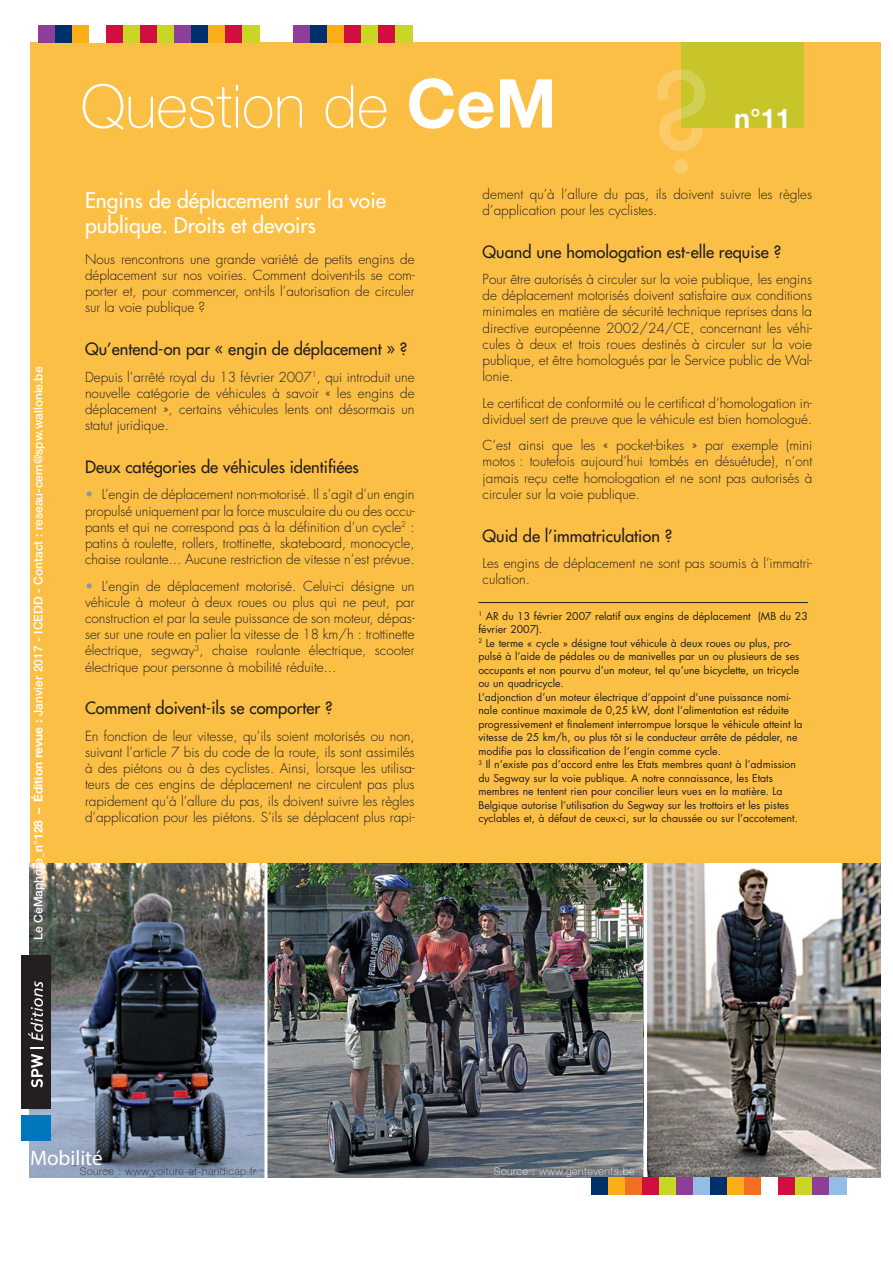
<style>
.page{position:relative;width:893px;height:1263px;background:#fff}
.page>*{position:absolute;margin:0;border:0;box-sizing:border-box;transform-origin:0 0}
.t1{font:100 60px "Helvetica Neue";color:#fff}
.t2{font:700 27px "Helvetica Neue";color:#fff}
.encart1{font:21px/25.2px "Futura";color:#fff}
.t3{font:21px "Myriad Pro";color:#fff}
.titSec1{font:16.5px "Futura";color:#231f20}
.paraJus1{font:300 13.5px/16.2px "Futura";color:#231f20;text-align:justify}
.paraPub1{font:500 12px "Helvetica Neue";color:#fff}
.pageNot1{font:10.5px/13.5px "Futura";color:#231f20}
.figRef1{font:100 10.5px "Helvetica Neue";letter-spacing:.05em;color:#231f20}
.figRef1-2{font:100 10.5px "Helvetica Neue";letter-spacing:.05em;color:#fff}
.s1{font-weight:700}
.s2{font-weight:700;font-size:67.5px}
.s3{font-family:"Futura";font-weight:400;font-size:133.65px}
.s4{color:#939598}
</style>
<div class="page">
<div style="left:30px;top:43px;width:850px;height:1135px;background:#fbbf46"></div>
<img style="left:267px;top:863px;width:377px;height:315px">
<img style="left:30px;top:863px;width:234px;height:315px">
<hr style="left:264px;top:863px;width:3px;height:315px;background:#fff">
<img style="left:647px;top:863px;width:233px;height:315px">
<hr style="left:644px;top:863px;width:3px;height:315px;background:#fff">
<div style="left:38px;top:26px;width:17px;height:17px;background:#8f3e97"></div>
<div style="left:55px;top:26px;width:17px;height:17px;background:#00306a"></div>
<div style="left:72px;top:26px;width:17px;height:17px;background:#faaf18"></div>
<div style="left:106px;top:26px;width:17px;height:17px;background:#d10e40"></div>
<div style="left:123px;top:26px;width:17px;height:17px;background:#c9d626"></div>
<div style="left:140px;top:26px;width:17px;height:17px;background:#d10e40"></div>
<div style="left:157px;top:26px;width:17px;height:17px;background:#c9d626"></div>
<div style="left:174px;top:26px;width:17px;height:17px;background:#8f3e97"></div>
<div style="left:191px;top:26px;width:17px;height:17px;background:#00306a"></div>
<div style="left:208px;top:26px;width:17px;height:17px;background:#faaf18"></div>
<div style="left:225px;top:26px;width:17px;height:17px;background:#d10e40"></div>
<div style="left:242px;top:26px;width:17px;height:17px;background:#c9d626"></div>
<div style="left:293px;top:26px;width:17px;height:17px;background:#8f3e97"></div>
<div style="left:310px;top:26px;width:17px;height:17px;background:#00306a"></div>
<div style="left:327px;top:26px;width:17px;height:17px;background:#faaf18"></div>
<div style="left:344px;top:26px;width:17px;height:17px;background:#d10e40"></div>
<div style="left:361px;top:26px;width:17px;height:17px;background:#c9d626"></div>
<div style="left:378px;top:26px;width:17px;height:17px;background:#d10e40"></div>
<div style="left:395px;top:26px;width:17px;height:17px;background:#c9d626"></div>
<div style="left:21px;top:1115px;width:30px;height:25px;background:#0076be"></div>
<div style="left:21px;top:956px;width:30px;height:153px;background:#231f20"></div>
<svg style="left:31px;top:1054px;width:12px;height:33px"></svg>
<svg style="left:30px;top:1047px;width:14px;height:1px"></svg>
<svg style="left:28px;top:981px;width:15px;height:60px"></svg>
<div style="left:591px;top:1178px;width:17px;height:17px;background:#00306a"></div>
<div style="left:608px;top:1178px;width:17px;height:17px;background:#faaf18"></div>
<div style="left:625px;top:1178px;width:17px;height:17px;background:#f36e21"></div>
<div style="left:642px;top:1178px;width:17px;height:17px;background:#d10e40"></div>
<div style="left:659px;top:1178px;width:17px;height:17px;background:#c9d626"></div>
<div style="left:676px;top:1178px;width:17px;height:17px;background:#8f3e97"></div>
<div style="left:693px;top:1178px;width:17px;height:17px;background:#93bde5"></div>
<div style="left:710px;top:1178px;width:17px;height:17px;background:#00306a"></div>
<div style="left:727px;top:1178px;width:17px;height:17px;background:#faaf18"></div>
<div style="left:744px;top:1178px;width:17px;height:17px;background:#f36e21"></div>
<div style="left:778px;top:1178px;width:17px;height:17px;background:#d10e40"></div>
<div style="left:795px;top:1178px;width:17px;height:17px;background:#c9d626"></div>
<div style="left:812px;top:1178px;width:17px;height:17px;background:#8f3e97"></div>
<div style="left:829px;top:1178px;width:17px;height:17px;background:#93bde5"></div>
<div style="left:681px;top:43px;width:123px;height:85px;background:#c7c529"></div>
<hr style="left:478px;top:602px;width:330px;height:1px;background:#231f20">
<p class="paraPub1" style="left:31px;top:940px;width:575px;rotate:-90deg">Le CeMaphore_<span class="s1">n°128 – Édition revue :</span> Janvier 2017 - ICEDD - Contact : reseau-cem@spw.wallonie.be</p>
<h1 class="t1" style="left:81px;top:72px;width:634px">Question de <span class="s2">CeM</span> <span class="s3">?</span></h1>
<p class="encart1" style="left:85px;top:188px;width:302px">Engins de déplacement sur la voie publique. Droits et devoirs</p>
<p class="paraJus1" style="left:85px;top:251px;width:331px">Nous rencontrons une grande variété de petits engins de déplacement sur nos voiries. Comment doivent-ils se com&shy;porter et, pour commencer, ont-ils l’autorisation de circuler sur la voie publique ?</p>
<p class="titSec1" style="left:85px;top:339px;width:324px">Qu’entend-on par « engin de déplacement » ?</p>
<p class="paraJus1" style="left:85px;top:369px;width:331px">Depuis l’arrêté royal du 13 février 2007<sup>1</sup>, qui introduit une nouvelle catégorie de véhicules à savoir « les engins de déplacement », certains véhicules lents ont désormais un statut juridique.</p>
<p class="titSec1" style="left:85px;top:456px;width:275px">Deux catégories de véhicules identifiées</p>
<p class="paraJus1" style="left:85px;top:487px;width:331px"><span class="s4">•</span> L’engin de déplacement non-motorisé. Il s’agit d’un engin propulsé uniquement par la force musculaire du ou des occu&shy;pants et qui ne correspond pas à la définition d’un cycle<sup>2</sup> : patins à roulette, rollers, trottinette, skateboard, monocycle, chaise roulante... Aucune restriction de vitesse n’est prévue.</p>
<p class="paraJus1" style="left:85px;top:578px;width:331px"><span class="s4">•</span> L’engin de déplacement motorisé. Celui-ci désigne un véhicule à moteur à deux roues ou plus qui ne peut, par construction et par la seule puissance de son moteur, dépas&shy;ser sur une route en palier la vitesse de 18 km/h : trottinette électrique, segway<sup>3</sup>, chaise roulante électrique, scooter électrique pour personne à mobilité réduite...</p>
<p class="titSec1" style="left:85px;top:698px;width:249px">Comment doivent-ils se comporter ?</p>
<p class="paraJus1" style="left:85px;top:728px;width:331px">En fonction de leur vitesse, qu’ils soient motorisés ou non, suivant l’article 7 bis du code de la route, ils sont assimilés à des piétons ou à des cyclistes. Ainsi, lorsque les utilisa&shy;teurs de ces engins de déplacement ne circulent pas plus rapidement qu’à l’allure du pas, ils doivent suivre les règles d’application pour les piétons. S’ils se déplacent plus rapi-</p>
<p class="t2" style="left:734px;top:101px;width:58px">n°11</p>
<p class="paraJus1" style="left:483px;top:186px;width:331px">dement qu’à l’allure du pas, ils doivent suivre les règles d’application pour les cyclistes.</p>
<p class="titSec1" style="left:483px;top:241px;width:300px">Quand une homologation est-elle requise ?</p>
<p class="paraJus1" style="left:483px;top:271px;width:331px">Pour être autorisés à circuler sur la voie publique, les engins de déplacement motorisés doivent satisfaire aux conditions minimales en matière de sécurité technique reprises dans la directive européenne 2002/24/CE, concernant les véhi&shy;cules à deux et trois roues destinés à circuler sur la voie publique, et être homologués par le Service public de Wal&shy;lonie.</p>
<p class="paraJus1" style="left:483px;top:395px;width:331px">Le certificat de conformité ou le certificat d’homologation in&shy;dividuel sert de preuve que le véhicule est bien homologué.</p>
<p class="paraJus1" style="left:483px;top:438px;width:331px">C’est ainsi que les « pocket-bikes » par exemple (mini motos : toutefois aujourd’hui tombés en désuétude), n’ont jamais reçu cette homologation et ne sont pas autorisés à circuler sur la voie publique.</p>
<p class="titSec1" style="left:483px;top:525px;width:191px">Quid de l’immatriculation ?</p>
<p class="paraJus1" style="left:483px;top:555px;width:331px">Les engins de déplacement ne sont pas soumis à l’immatri&shy;culation.</p>
<p class="pageNot1" style="left:478px;top:609px;width:331px"><sup>1</sup> AR du 13 février 2007 relatif aux engins de déplacement (MB du 23 février 2007).<br><sup>2</sup> Le terme « cycle » désigne tout véhicule à deux roues ou plus, pro&shy;pulsé à l’aide de pédales ou de manivelles par un ou plusieurs de ses occupants et non pourvu d’un moteur, tel qu’une bicyclette, un tricycle ou un quadricycle.<br>L’adjonction d’un moteur électrique d’appoint d’une puissance nomi&shy;nale continue maximale de 0,25 kW, dont l’alimentation est réduite progressivement et finalement interrompue lorsque le véhicule atteint la vitesse de 25 km/h, ou plus tôt si le conducteur arrête de pédaler, ne modifie pas la classification de l’engin comme cycle.<br><sup>3</sup> Il n’existe pas d’accord entre les Etats membres quant à l’admission du Segway sur la voie publique. A notre connaissance, les Etats membres ne tentent rien pour concilier leurs vues en la matière. La Belgique autorise l’utilisation du Segway sur les trottoirs et les pistes cyclables et, à défaut de ceux-ci, sur la chaussée ou sur l’accotement.</p>
<h3 class="t3" style="left:30px;top:1145px;width:74px">Mobilité</h3>
<p class="figRef1" style="left:80px;top:1165px;width:178px">Source : www.voiture-et-handicap.fr</p>
<p class="figRef1-2" style="left:494px;top:1165px;width:142px">Source : www.gentevents.be</p>
</div>
